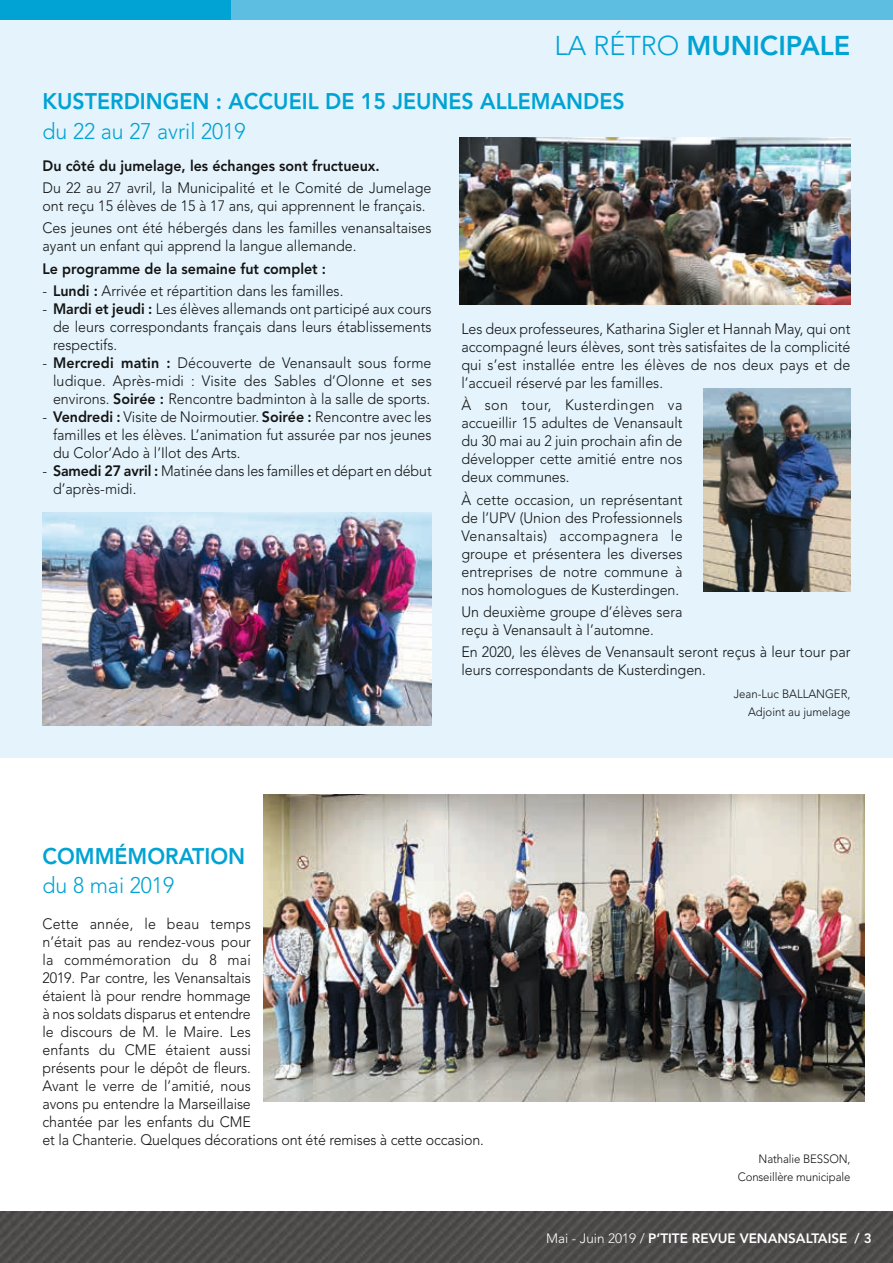
<style>
.page{position:relative;width:893px;height:1263px;background:#fff}
.page>*{position:absolute;margin:0;border:0;box-sizing:border-box;transform-origin:0 0}
.t1{font:800 27px "Avenir";color:#00a3d3}
.t2{font:800 22.5px "Avenir";color:#00a3d3;scale:.95 1}
.t3{font:300 22.5px "Avenir";color:#00a3d3;scale:.95 1}
.t4{font:300 15px/18px "Avenir";color:#131413;scale:.95 1}
.t5{font:800 15px "Avenir";color:#131413;scale:.95 1}
.t6{font:800 13.5px "Avenir";color:#fff}
.t7{font:300 12px/18px "Avenir";letter-spacing:-.01em;color:#131413;text-align:right;scale:.95 1}
.s1{font-weight:300}
.s2{font-weight:800}
</style>
<div class="page">
<div style="left:0;top:20px;width:893px;height:738px;background:#e4f3fc"></div>
<img style="left:43px;top:512px;width:388px;height:213px">
<img style="left:459px;top:137px;width:391px;height:168px">
<img style="left:704px;top:388px;width:146px;height:203px">
<img style="left:264px;top:794px;width:601px;height:307px">
<div style="left:0;top:0;width:893px;height:20px;background:#00a3d3"></div>
<div style="left:231px;top:0;width:662px;height:20px;background:#5ebee1"></div>
<img style="left:0;top:1212px;width:893px;height:51px">
<h1 class="t1" style="left:554px;top:30px;width:298px"><span class="s1">LA RÉTRO</span> MUNICIPALE</h1>
<h2 class="t2" style="left:43px;top:87px;width:614px">KUSTERDINGEN : ACCUEIL DE 15 JEUNES ALLEMANDES</h2>
<h2 class="t3" style="left:43px;top:118px;width:215px">du 22 au 27 avril 2019</h2>
<p class="t5" style="left:43px;top:157px;width:356px">Du côté du jumelage, les échanges sont fructueux.</p>
<p class="t4" style="left:43px;top:179px;width:411px">Du 22 au 27 avril, la Municipalité et le Comité de Jumelage ont reçu 15 élèves de 15 à 17 ans, qui apprennent le français.</p>
<p class="t4" style="left:43px;top:219px;width:411px">Ces jeunes ont été hébergés dans les familles venansaltaises ayant un enfant qui apprend la langue allemande.</p>
<p class="t5" style="left:43px;top:259px;width:300px">Le programme de la semaine fut complet :</p>
<p class="t4" style="left:43px;top:282px;width:318px">- <span class="s2">Lundi :</span> Arrivée et répartition dans les familles.</p>
<p class="t4" style="left:53px;top:300px;width:400px;text-align:justify;text-indent:-11px">- <span class="s2">Mardi et jeudi :</span> Les élèves allemands ont participé aux cours de leurs correspondants français dans leurs établissements respectifs.</p>
<p class="t4" style="left:53px;top:354px;width:400px;text-align:justify;text-indent:-11px">- <span class="s2">Mercredi matin :</span> Découverte de Venansault sous forme ludique. Après-midi : Visite des Sables d’Olonne et ses environs. <span class="s2">Soirée :</span> Rencontre badminton à la salle de sports.</p>
<p class="t4" style="left:53px;top:408px;width:400px;text-align:justify;text-indent:-11px">- <span class="s2">Vendredi :</span> Visite de Noirmoutier. <span class="s2">Soirée :</span> Rencontre avec les familles et les élèves. L’animation fut assurée par nos jeunes du Color’Ado à l’Ilot des Arts.</p>
<p class="t4" style="left:53px;top:462px;width:400px;text-indent:-11px">- <span class="s2">Samedi 27 avril :</span> Matinée dans les familles et départ en début d’après-midi.</p>
<p class="t4" style="left:461px;top:320px;width:411px;text-align:justify">Les deux professeures, Katharina Sigler et Hannah May, qui ont accompagné leurs élèves, sont très satisfaites de la complicité qui s’est installée entre les élèves de nos deux pays et de l’accueil réservé par les familles.</p>
<p class="t4" style="left:461px;top:396px;width:234px;text-align:justify">À son tour, Kusterdingen va accueillir 15 adultes de Venansault du 30 mai au 2 juin prochain afin de développer cette amitié entre nos deux communes.</p>
<p class="t4" style="left:461px;top:490px;width:234px;text-align:justify">À cette occasion, un représentant de l’UPV (Union des Professionnels Venansaltais) accompagnera le groupe et présentera les diverses entreprises de notre commune à nos homologues de Kusterdingen.</p>
<p class="t4" style="left:461px;top:603px;width:234px">Un deuxième groupe d’élèves sera reçu à Venansault à l’automne.</p>
<p class="t4" style="left:461px;top:643px;width:411px">En 2020, les élèves de Venansault seront reçus à leur tour par leurs correspondants de Kusterdingen.</p>
<p class="t7" style="left:734px;top:684px;width:124px">Jean-Luc BALLANGER,<br>Adjoint au jumelage</p>
<h2 class="t2" style="left:43px;top:842px;width:215px">COMMÉMORATION</h2>
<h2 class="t3" style="left:43px;top:871px;width:140px">du 8 mai 2019</h2>
<p class="t4" style="left:43px;top:914px;width:466px">Cette année, le beau temps<br>n’était pas au rendez-vous pour<br>la commémoration du 8 mai<br>2019. Par contre, les Venansaltais<br>étaient là pour rendre hommage<br>à nos soldats disparus et entendre<br>le discours de M. le Maire. Les<br>enfants du CME étaient aussi<br>présents pour le dépôt de fleurs.<br>Avant le verre de l’amitié, nous<br>avons pu entendre la Marseillaise<br>chantée par les enfants du CME<br>et la Chanterie. Quelques décorations ont été remises à cette occasion.</p>
<p class="t7" style="left:738px;top:1149px;width:120px">Nathalie BESSON,<br>Conseillère municipale</p>
<p class="t6" style="left:546px;top:1231px;width:327px"><span class="s1">Mai - Juin 2019 /</span> P’TITE REVUE VENANSALTAISE / 3</p>
</div>
